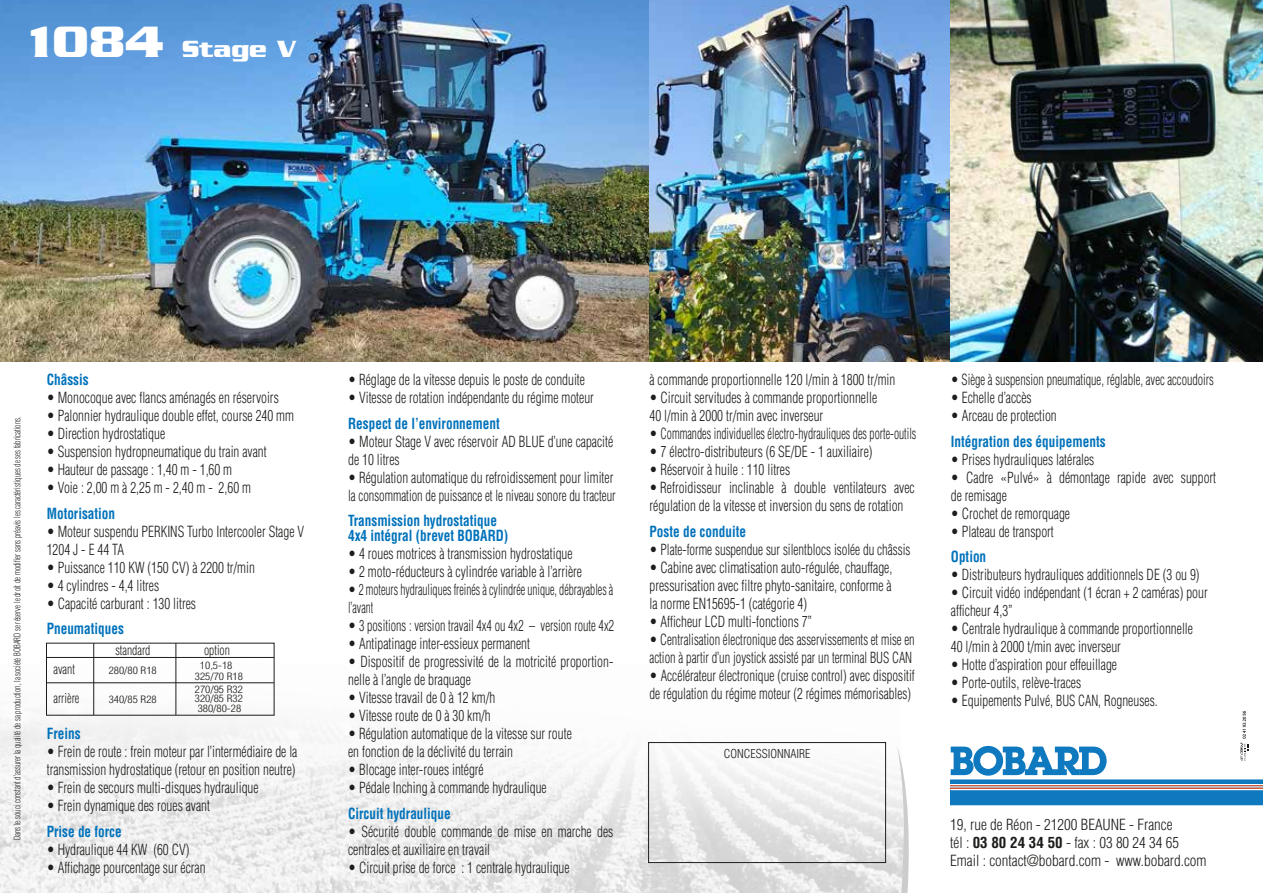
<style>
.page{position:relative;width:1263px;height:893px;background:#fff}
.page>*{position:absolute;margin:0;border:0;box-sizing:border-box;transform-origin:0 0}
.t1{font:700 25.35px "Serpentine";color:#fff}
.t2{font:300 condensed 15px/18px "Helvetica";color:#1d1d1b;scale:.88 1}
.t3{font:700 condensed 15px/15px "Helvetica";color:#0072bb;scale:.88 1}
.t4{font:300 condensed 15px/18px "Helvetica";color:#1d1d1b}
.t5{font:300 condensed 13.2px "Helvetica";color:#1d1d1b;scale:.88 1}
.t6{font:300 condensed 12px "Helvetica";color:#1d1d1b}
.t7{font:300 condensed 10.05px/9.3px "Helvetica";color:#1d1d1b;text-align:justify;scale:1.17 1}
.t8{font:300 condensed 9px "Helvetica";color:#1d1d1b;scale:.83 1}
.s1{font-size:47.55px}
.s2{font-weight:700}
</style>
<div class="page">
<img style="left:0;top:0;width:1263px;height:362px">
<img style="left:0;top:718px;width:887px;height:175px">
<svg style="left:841px;top:746px;width:68px;height:147px"></svg>
<svg style="left:1240px;top:711px;width:9px;height:50px"></svg>
<div style="left:648px;top:742px;width:238px;height:121px;border:1px solid #1d1d1b"></div>
<div style="left:951px;top:779px;width:312px;height:26px;background:#0f79bf"></div>
<svg style="left:951px;top:784px;width:312px;height:6px;background:#dabfbc"></svg>
<hr style="left:951px;top:788px;width:312px;height:1px;background:#e95123">
<svg style="left:951px;top:746px;width:156px;height:30px"></svg>
<svg style="left:46px;top:642px;width:229px;height:74px"></svg>
<hr style="left:46px;top:657px;width:228px;height:1px;background:#1d1d1b">
<hr style="left:46px;top:682px;width:228px;height:1px;background:#1d1d1b">
<hr style="left:93px;top:643px;width:1px;height:72px;background:#1d1d1b">
<hr style="left:176px;top:643px;width:1px;height:72px;background:#1d1d1b">
<h1 class="t1" style="left:29px;top:34px;width:268px"><span class="s1">1084</span> Stage V</h1>
<p class="t8" style="left:12px;top:840px;width:512px;rotate:-90deg">Dans le souci constant d’assurer la qualité de sa production, la société BOBARD se réserve le droit de modifier sans préavis les caractéristiques de ses fabrications.</p>
<p class="t3" style="left:47px;top:372px;width:49px">Châssis</p>
<p class="t2" style="left:47px;top:389px;width:265px">• Monocoque avec flancs aménagés en réservoirs</p>
<p class="t2" style="left:47px;top:407px;width:282px">• Palonnier hydraulique double effet, course 240 mm</p>
<p class="t2" style="left:47px;top:425px;width:136px">• Direction hydrostatique</p>
<p class="t2" style="left:47px;top:443px;width:251px">• Suspension hydropneumatique du train avant</p>
<p class="t2" style="left:47px;top:461px;width:212px">• Hauteur de passage : 1,40 m - 1,60 m</p>
<p class="t2" style="left:47px;top:479px;width:234px">• Voie : 2,00 m à 2,25 m - 2,40 m - 2,60 m</p>
<p class="t3" style="left:47px;top:506px;width:79px">Motorisation</p>
<p class="t2" style="left:47px;top:522px;width:294px">• Moteur suspendu PERKINS Turbo Intercooler Stage V<br>1204 J - E 44 TA</p>
<p class="t2" style="left:47px;top:558px;width:238px">• Puissance 110 KW (150 CV) à 2200 tr/min</p>
<p class="t2" style="left:47px;top:576px;width:129px">• 4 cylindres - 4,4 litres</p>
<p class="t2" style="left:47px;top:594px;width:171px">• Capacité carburant : 130 litres</p>
<p class="t3" style="left:47px;top:621px;width:89px">Pneumatiques</p>
<p class="t5" style="left:115px;top:641px;width:41px">standard</p>
<p class="t5" style="left:53px;top:661px;width:26px">avant</p>
<p class="t7" style="left:109px;top:665px;width:43px">280/80 R18</p>
<p class="t5" style="left:204px;top:641px;width:31px">option</p>
<p class="t7" style="left:200px;top:660px;width:29px">10,5-18</p>
<p class="t7" style="left:195px;top:671px;width:43px">325/70 R18</p>
<p class="t5" style="left:53px;top:690px;width:31px">arrière</p>
<p class="t7" style="left:109px;top:695px;width:43px">340/85 R28</p>
<p class="t7" style="left:195px;top:685px;width:43px">270/95 R32<br>320/85 R32<br>380/80-28</p>
<p class="t3" style="left:47px;top:726px;width:40px">Freins</p>
<p class="t2" style="left:47px;top:743px;width:286px">• Frein de route : frein moteur par l’intermédiaire de la transmission hydrostatique (retour en position neutre)</p>
<p class="t2" style="left:47px;top:779px;width:242px">• Frein de secours multi-disques hydraulique</p>
<p class="t2" style="left:47px;top:797px;width:187px">• Frein dynamique des roues avant</p>
<p class="t3" style="left:47px;top:824px;width:87px">Prise de force</p>
<p class="t2" style="left:47px;top:840px;width:164px">• Hydraulique 44 KW (60 CV)</p>
<p class="t2" style="left:47px;top:858px;width:182px">• Affichage pourcentage sur écran</p>
<p class="t2" style="left:348px;top:371px;width:271px">• Réglage de la vitesse depuis le poste de conduite</p>
<p class="t2" style="left:348px;top:389px;width:281px">• Vitesse de rotation indépendante du régime moteur</p>
<p class="t3" style="left:348px;top:416px;width:174px">Respect de l’environnement</p>
<p class="t2" style="left:348px;top:432px;width:303px">• Moteur Stage V avec réservoir AD BLUE d’une capacité de 10 litres</p>
<p class="t2" style="left:348px;top:468px;width:306px">• Régulation automatique du refroidissement pour limiter la consommation de puissance et le niveau sonore du tracteur</p>
<p class="t3" style="left:348px;top:513px;width:183px">Transmission hydrostatique<br>4x4 intégral (brevet BOBARD)</p>
<p class="t2" style="left:348px;top:545px;width:257px">• 4 roues motrices à transmission hydrostatique</p>
<p class="t2" style="left:348px;top:563px;width:267px">• 2 moto-réducteurs à cylindrée variable à l’arrière</p>
<p class="t2" style="left:348px;top:581px;width:303px">• 2 moteurs hydrauliques freinés à cylindrée unique, débrayables à l’avant</p>
<p class="t2" style="left:348px;top:617px;width:304px">• 3 positions : version travail 4x4 ou 4x2 – version route 4x2</p>
<p class="t2" style="left:348px;top:635px;width:208px">• Antipatinage inter-essieux permanent</p>
<p class="t2" style="left:348px;top:653px;width:303px">• Dispositif de progressivité de la motricité proportion&shy;nelle à l’angle de braquage</p>
<p class="t2" style="left:348px;top:689px;width:169px">• Vitesse travail de 0 à 12 km/h</p>
<p class="t2" style="left:348px;top:707px;width:164px">• Vitesse route de 0 à 30 km/h</p>
<p class="t2" style="left:348px;top:725px;width:256px">• Régulation automatique de la vitesse sur route en fonction de la déclivité du terrain</p>
<p class="t2" style="left:348px;top:761px;width:156px">• Blocage inter-roues intégré</p>
<p class="t2" style="left:348px;top:779px;width:227px">• Pédale Inching à commande hydraulique</p>
<p class="t3" style="left:348px;top:806px;width:118px">Circuit hydraulique</p>
<p class="t2" style="left:348px;top:822px;width:303px">• Sécurité double commande de mise en marche des centrales et auxiliaire en travail</p>
<p class="t2" style="left:348px;top:858px;width:253px">• Circuit prise de force : 1 centrale hydraulique</p>
<p class="t2" style="left:649px;top:371px;width:281px">à commande proportionnelle 120 l/min à 1800 tr/min</p>
<p class="t2" style="left:649px;top:389px;width:260px">• Circuit servitudes à commande proportionnelle<br>40 l/min à 2000 tr/min avec inverseur</p>
<p class="t2" style="left:649px;top:425px;width:305px">• Commandes individuelles électro-hydrauliques des porte-outils</p>
<p class="t2" style="left:649px;top:443px;width:255px">• 7 électro-distributeurs (6 SE/DE - 1 auxiliaire)</p>
<p class="t2" style="left:649px;top:461px;width:161px">• Réservoir à huile : 110 litres</p>
<p class="t2" style="left:649px;top:479px;width:303px">• Refroidisseur inclinable à double ventilateurs avec régulation de la vitesse et inversion du sens de rotation</p>
<p class="t3" style="left:649px;top:524px;width:111px">Poste de conduite</p>
<p class="t2" style="left:649px;top:540px;width:298px">• Plate-forme suspendue sur silentblocs isolée du châssis</p>
<p class="t2" style="left:649px;top:558px;width:277px;text-align:justify">• Cabine avec climatisation auto-régulée, chauffage, pressurisation avec filtre phyto-sanitaire, conforme à la norme EN15695-1 (catégorie 4)</p>
<p class="t2" style="left:649px;top:612px;width:186px">• Afficheur LCD multi-fonctions 7’’</p>
<p class="t2" style="left:649px;top:630px;width:303px">• Centralisation électronique des asservissements et mise en action à partir d’un joystick assisté par un terminal BUS CAN</p>
<p class="t2" style="left:649px;top:666px;width:303px">• Accélérateur électronique (cruise control) avec dispositif de régulation du régime moteur (2 régimes mémorisables)</p>
<p class="t6" style="left:724px;top:746px;width:88px">CONCESSIONNAIRE</p>
<p class="t2" style="left:951px;top:371px;width:300px">• Siège à suspension pneumatique, réglable, avec accoudoirs</p>
<p class="t2" style="left:951px;top:389px;width:93px">• Echelle d’accès</p>
<p class="t2" style="left:951px;top:407px;width:122px">• Arceau de protection</p>
<p class="t3" style="left:951px;top:434px;width:177px">Intégration des équipements</p>
<p class="t2" style="left:951px;top:450px;width:165px">• Prises hydrauliques latérales</p>
<p class="t2" style="left:951px;top:468px;width:303px">• Cadre «Pulvé» à démontage rapide avec support de remisage</p>
<p class="t2" style="left:951px;top:504px;width:137px">• Crochet de remorquage</p>
<p class="t2" style="left:951px;top:522px;width:119px">• Plateau de transport</p>
<p class="t3" style="left:951px;top:549px;width:42px">Option</p>
<p class="t2" style="left:951px;top:566px;width:284px">• Distributeurs hydrauliques additionnels DE (3 ou 9)</p>
<p class="t2" style="left:951px;top:584px;width:293px">• Circuit vidéo indépendant (1 écran + 2 caméras) pour afficheur 4,3’’</p>
<p class="t2" style="left:951px;top:620px;width:277px">• Centrale hydraulique à commande proportionnelle<br>40 l/min à 2000 t/min avec inverseur</p>
<p class="t2" style="left:951px;top:656px;width:190px">• Hotte d’aspiration pour effeuillage</p>
<p class="t2" style="left:951px;top:674px;width:149px">• Porte-outils, relève-traces</p>
<p class="t2" style="left:951px;top:692px;width:237px">• Equipements Pulvé, BUS CAN, Rogneuses.</p>
<p class="t4" style="left:950px;top:815px;width:258px">19, rue de Réon - 21200 BEAUNE - France<br>tél : <span class="s2">03 80 24 34 50</span> - fax : 03 80 24 34 65<br>Email : contact@bobard.com - www.bobard.com</p>
</div>
